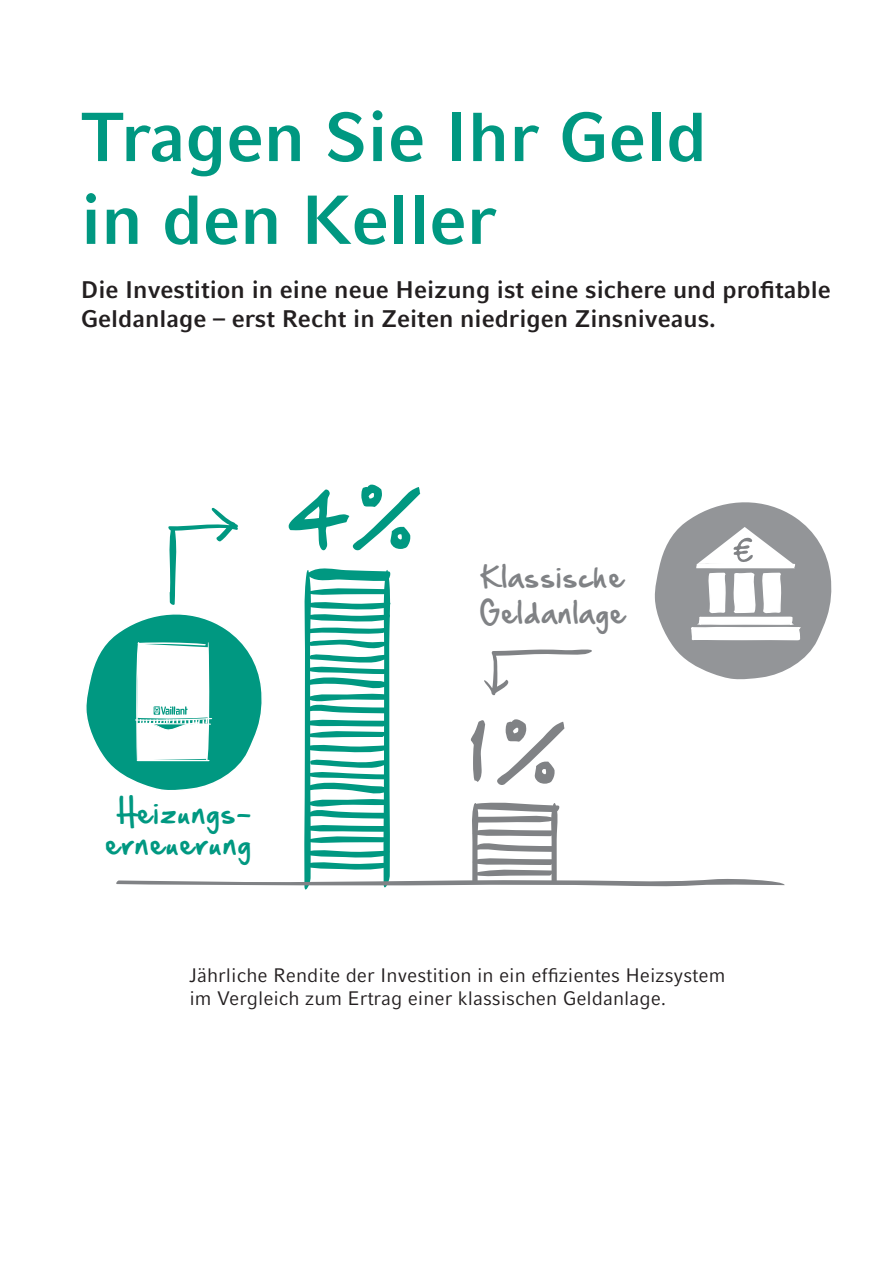
<style>
.page{position:relative;width:893px;height:1263px;background:#fff}
.page>*{position:absolute;margin:0;border:0;box-sizing:border-box;transform-origin:0 0}
.t1{font:700 69px/82.8px "Compatil Fact LT Pro";color:#009881}
.t2{font:69px "Hand Of Sean";color:#009881}
.t3{font:69px "Hand Of Sean";color:#808285}
.Handschrift{font:25.5px/36px "Hand Of Sean";letter-spacing:.05em;color:#808285}
.Handschrift-2{font:25.5px/30.6px "Hand Of Sean";letter-spacing:.05em;color:#009881;text-align:center}
.t4{font:700 24px/28.8px "Compatil Fact LT Pro";color:#231f20}
.t5{font:19.5px/23.4px "Compatil Fact LT Pro";color:#231f20}
</style>
<div class="page">
<svg style="left:86px;top:502px;width:746px;height:388px"></svg>
<p class="t1" style="left:81px;top:95px;width:628px">Tragen Sie Ihr Geld in den Keller</p>
<p class="t4" style="left:81px;top:275px;width:751px">Die Investition in eine neue Heizung ist eine sichere und profitable<br>Geldanlage – erst Recht in Zeiten niedrigen Zinsniveaus.</p>
<p class="t2" style="left:287px;top:456px;width:136px">4%</p>
<p class="Handschrift-2" style="left:106px;top:797px;width:147px">Heizungs&shy;erneuerung</p>
<p class="Handschrift" style="left:480px;top:558px;width:147px">Klassische<br>Geldanlage</p>
<p class="t3" style="left:469px;top:691px;width:98px">1%</p>
<p class="t5" style="left:189px;top:963px;width:537px">Jährliche Rendite der Investition in ein effizientes Heizsystem im Vergleich zum Ertrag einer klassischen Geldanlage.</p>
</div>
